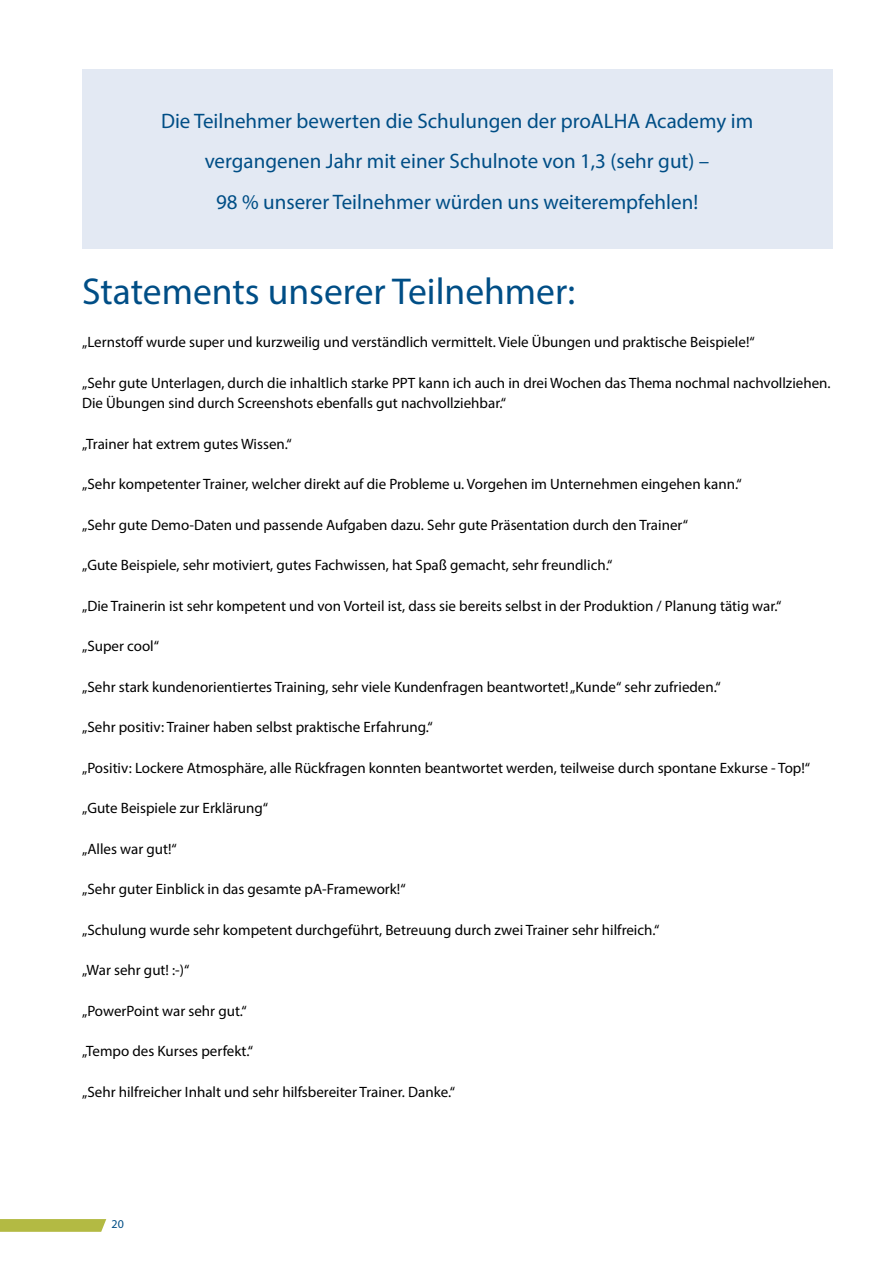
<style>
.page{position:relative;width:893px;height:1263px;background:#fff}
.page>*{position:absolute;margin:0;border:0;box-sizing:border-box;transform-origin:0 0}
.t1{font:37.5px "Myriad Pro";color:#004e86}
.t2{font:21px/40.5px "Myriad Pro";color:#004e86;text-align:center}
.t3{font:15px/20.2px "Myriad Pro";color:#000}
.t4{font:12px "Myriad Pro";color:#004e86}
</style>
<div class="page">
<svg style="left:0;top:1219px;width:106px;height:13px"></svg>
<div style="left:82px;top:69px;width:750px;height:180px;background:#e3e9f3"></div>
<h2 class="t2" style="left:161px;top:100px;width:594px">Die Teilnehmer bewerten die Schulungen der proALHA Academy im vergangenen Jahr mit einer Schulnote von 1,3 (sehr gut) –<br>98 % unserer Teilnehmer würden uns weiterempfehlen!</h2>
<h1 class="t1" style="left:82px;top:268px;width:495px">Statements unserer Teilnehmer:</h1>
<p class="t3" style="left:82px;top:332px;width:674px">„Lernstoff wurde super und kurzweilig und verständlich vermittelt. Viele Übungen und praktische Beispiele!“</p>
<p class="t3" style="left:82px;top:372px;width:750px">„Sehr gute Unterlagen, durch die inhaltlich starke PPT kann ich auch in drei Wochen das Thema nochmal nachvollziehen.<br>Die Übungen sind durch Screenshots ebenfalls gut nachvollziehbar.“</p>
<p class="t3" style="left:82px;top:433px;width:211px">„Trainer hat extrem gutes Wissen.“</p>
<p class="t3" style="left:82px;top:474px;width:661px">„Sehr kompetenter Trainer, welcher direkt auf die Probleme u. Vorgehen im Unternehmen eingehen kann.“</p>
<p class="t3" style="left:82px;top:514px;width:607px">„Sehr gute Demo-Daten und passende Aufgaben dazu. Sehr gute Präsentation durch den Trainer“</p>
<p class="t3" style="left:82px;top:555px;width:532px">„Gute Beispiele, sehr motiviert, gutes Fachwissen, hat Spaß gemacht, sehr freundlich.“</p>
<p class="t3" style="left:82px;top:595px;width:701px">„Die Trainerin ist sehr kompetent und von Vorteil ist, dass sie bereits selbst in der Produktion / Planung tätig war.“</p>
<p class="t3" style="left:82px;top:636px;width:79px">„Super cool“</p>
<p class="t3" style="left:82px;top:676px;width:640px">„Sehr stark kundenorientiertes Training, sehr viele Kundenfragen beantwortet! „Kunde“ sehr zufrieden.“</p>
<p class="t3" style="left:82px;top:717px;width:352px">„Sehr positiv: Trainer haben selbst praktische Erfahrung.“</p>
<p class="t3" style="left:82px;top:757px;width:730px">„Positiv: Lockere Atmosphäre, alle Rückfragen konnten beantwortet werden, teilweise durch spontane Exkurse - Top!“</p>
<p class="t3" style="left:82px;top:798px;width:188px">„Gute Beispiele zur Erklärung“</p>
<p class="t3" style="left:82px;top:838px;width:96px">„Alles war gut!“</p>
<p class="t3" style="left:82px;top:879px;width:325px">„Sehr guter Einblick in das gesamte pA-Framework!“</p>
<p class="t3" style="left:82px;top:919px;width:579px">„Schulung wurde sehr kompetent durchgeführt, Betreuung durch zwei Trainer sehr hilfreich.“</p>
<p class="t3" style="left:82px;top:960px;width:109px">„War sehr gut! :-)“</p>
<p class="t3" style="left:82px;top:1000px;width:166px">„PowerPoint war sehr gut.“</p>
<p class="t3" style="left:82px;top:1041px;width:173px">„Tempo des Kurses perfekt.“</p>
<p class="t3" style="left:82px;top:1081px;width:374px">„Sehr hilfreicher Inhalt und sehr hilfsbereiter Trainer. Danke.“</p>
<p class="t4" style="left:112px;top:1216px;width:14px">20</p>
</div>
